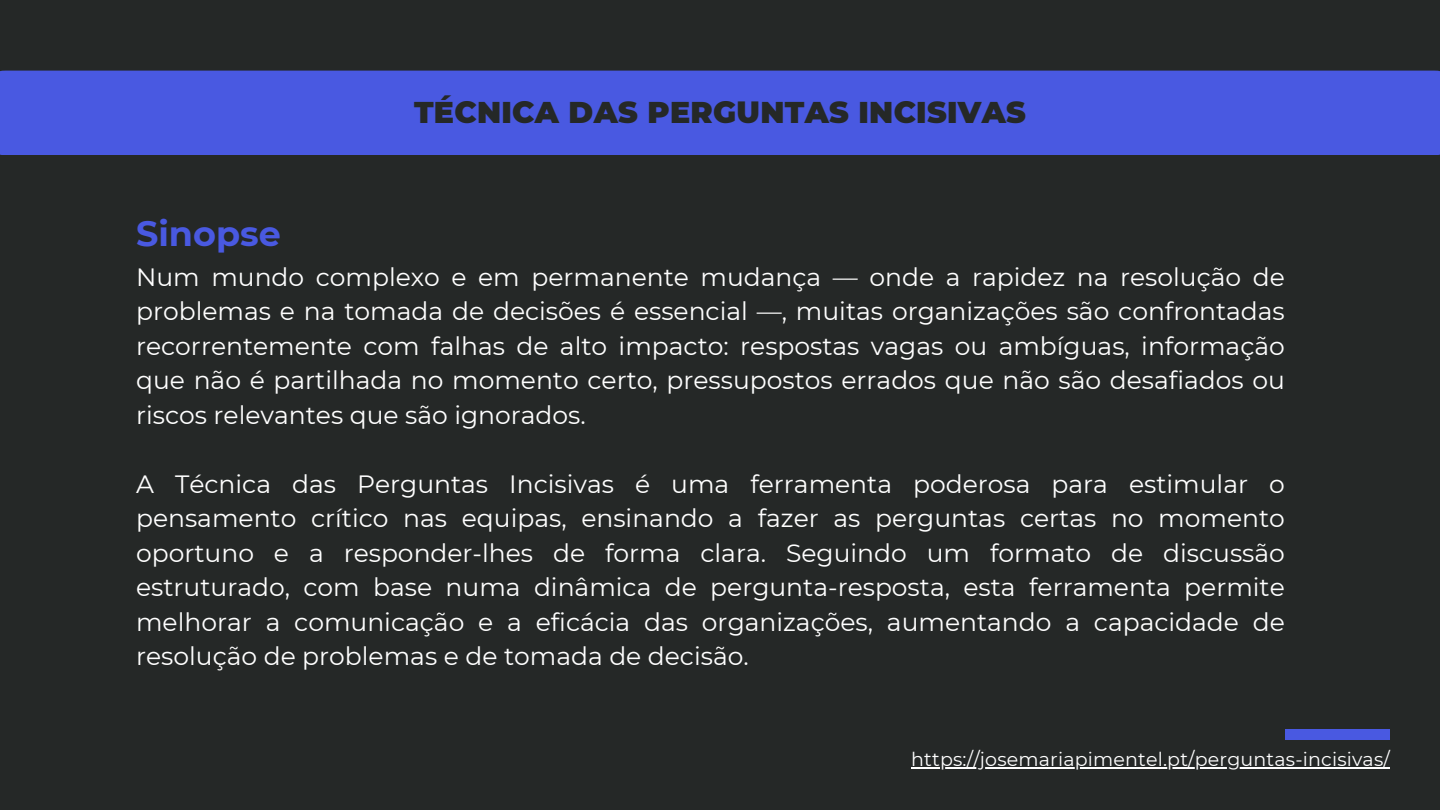
<style>
.page{position:relative;width:1440px;height:810px;background:#252827}
.page>*{position:absolute;margin:0;border:0;box-sizing:border-box;transform-origin:0 0}
.t1{font:700 35px "Montserrat";color:#4959e1}
.t2{font:900 30px "Montserrat";letter-spacing:.01em;color:#252827}
.t3{font:25px/34.5px "Montserrat";color:#fff;text-align:justify}
.t4{font:19px "Montserrat";letter-spacing:.01em;color:#fff}
</style>
<div class="page">
<div style="left:1285px;top:729px;width:105px;height:11px;background:#4959e1"></div>
<hr style="left:911px;top:767px;width:479px;height:2px;background:#fff">
<div style="left:0;top:71px;width:1440px;height:84px;background:#4959e1"></div>
<h3 class="t1" style="left:136px;top:212px;width:146px">Sinopse</h3>
<p class="t2" style="left:414px;top:94px;width:613px">TÉCNICA DAS PERGUNTAS INCISIVAS</p>
<h2 class="t3" style="left:136px;top:260px;width:1150px">Num mundo complexo e em permanente mudança — onde a rapidez na resolução de problemas e na tomada de decisões é essencial —, muitas organizações são confrontadas recorrentemente com falhas de alto impacto: respostas vagas ou ambíguas, informação que não é partilhada no momento certo, pressupostos errados que não são desafiados ou riscos relevantes que são ignorados.</h2>
<h1 class="t3" style="left:136px;top:467px;width:1150px">A Técnica das Perguntas Incisivas é uma ferramenta poderosa para estimular o pensamento crítico nas equipas, ensinando a fazer as perguntas certas no momento oportuno e a responder-lhes de forma clara. Seguindo um formato de discussão estruturado, com base numa dinâmica de pergunta-resposta, esta ferramenta permite melhorar a comunicação e a eficácia das organizações, aumentando a capacidade de resolução de problemas e de tomada de decisão.</h1>
<h3 class="t4" style="left:911px;top:747px;width:480px">https://josemariapimentel.pt/perguntas-incisivas/</h3>
</div>
